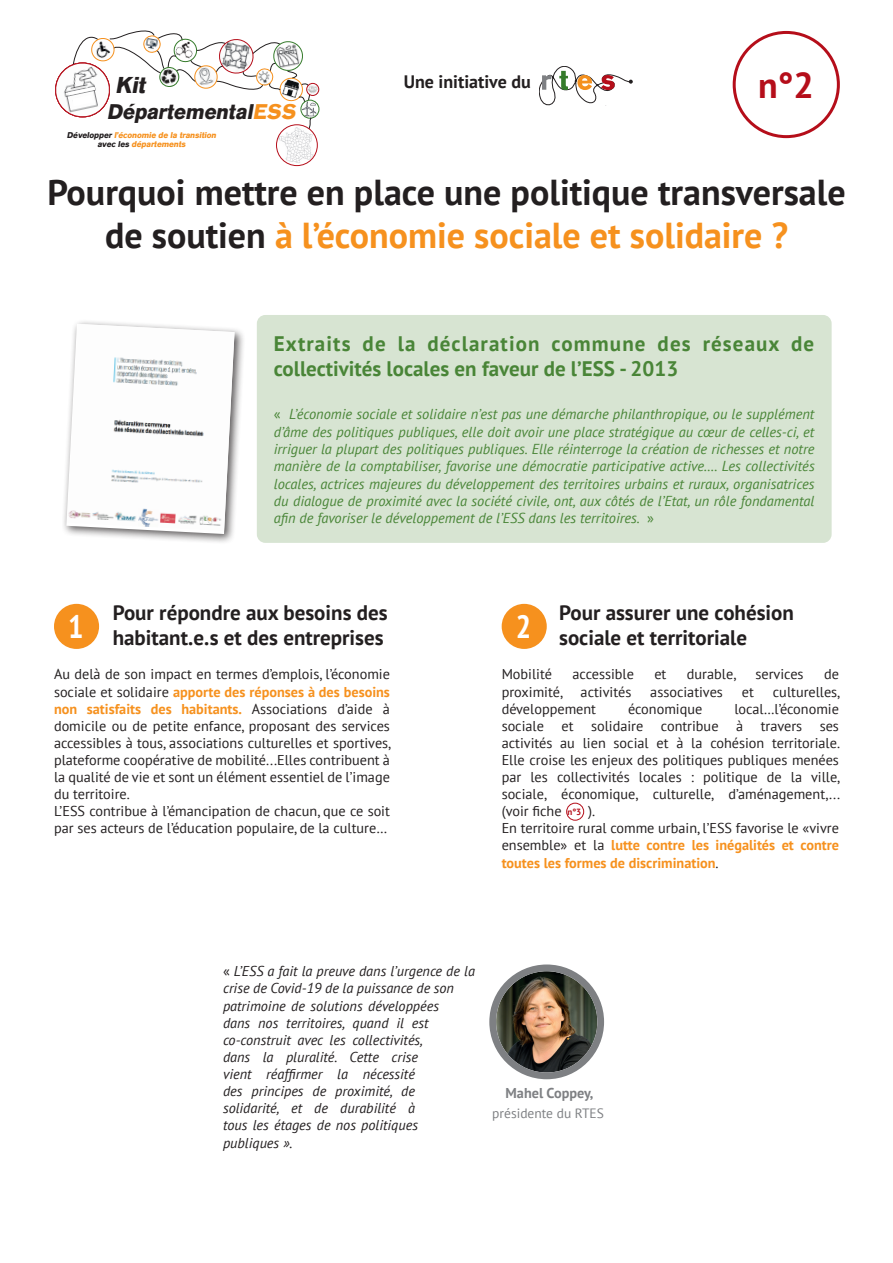
<style>
.page{position:relative;width:893px;height:1263px;background:#fff}
.page>*{position:absolute;margin:0;border:0;box-sizing:border-box;transform-origin:0 0}
.t1{font:700 36px/43.2px "PT Sans";color:#231f20;text-align:center}
.t2{font:700 36px "PT Sans";color:#b50e1a}
.t3{font:700 condensed 32.1px "PT Sans";color:#fff}
.t4{font:italic 700 22.8px "AG Old Face";color:#231f20}
.t5{font:italic 700 21.15px "AG Old Face";color:#231f20}
.t6{font:700 21px/25.2px "PT Sans";color:#231f20}
.t7{font:700 21px/25.2px "PT Sans";letter-spacing:.05em;color:#498537}
.t8{font:700 18px "PT Sans";color:#231f20}
.t9{font:italic 14.4px/17.2px "PT Sans";color:#498537;text-align:justify}
.t10{font:14.25px/17.1px "PT Sans";color:#231f20}
.t11{font:italic 14.25px/17.1px "PT Sans";color:#231f20}
.t12{font:700 14.25px "PT Sans";color:#7e8083}
.t13{font:13.5px "PT Sans";color:#7e8083}
.t14{font:700 9px "PT Sans";color:#b50e1a}
.t15{font:italic 700 8.4px/9.4px "AG Old Face";color:#f6911e;text-align:center}
.s1{color:#f6911e}
.s2{color:#231f20}
.s3{font-style:normal}
.s4{font-weight:700;color:#f6911e}
</style>
<div class="page">
<div style="left:502px;top:604px;width:45px;height:45px;background:#f6911e;border-radius:50%"></div>
<div style="left:566px;top:803px;width:18px;height:17px;border:1px solid #b50e1a;border-radius:50%"></div>
<img style="left:496px;top:971px;width:101px;height:101px;border-radius:51px">
<div style="left:489px;top:964px;width:115px;height:115px;border:7px solid #7e8083;border-radius:50%"></div>
<div style="left:257px;top:315px;width:575px;height:228px;background:#d7e4d2;border-radius:9px"></div>
<div style="left:62px;top:319px;width:183px;height:226px;background:#231f20;opacity:.75"></div>
<svg style="left:66px;top:324px;width:169px;height:210px"></svg>
<img style="left:67px;top:324px;width:167px;height:207px">
<svg style="left:539px;top:66px;width:94px;height:39px"></svg>
<div style="left:733px;top:31px;width:107px;height:107px;border:3px solid #b50e1a;border-radius:50%"></div>
<div style="left:54px;top:604px;width:45px;height:45px;background:#f6911e;border-radius:50%"></div>
<svg style="left:55px;top:30px;width:264px;height:96px"></svg>
<img style="left:276px;top:126px;width:41px;height:40px">
<div style="left:276px;top:124px;width:42px;height:42px;border:1px solid #b50e1a;border-radius:50%"></div>
<h3 class="t4" style="left:115px;top:71px;width:36px">Kit</h3>
<h3 class="t5" style="left:107px;top:99px;width:194px">Départemental<span class="s1">ESS</span></h3>
<p class="t15" style="left:67px;top:130px;width:152px"><span class="s2">Développer</span> l’économie de la transition <span class="s2">avec les</span> départements</p>
<p class="t8" style="left:404px;top:70px;width:129px">Une initiative du</p>
<h1 class="t2" style="left:758px;top:61px;width:57px">n°2</h1>
<h1 class="t1" style="left:47px;top:170px;width:800px">Pourquoi mettre en place une politique transversale de soutien <span class="s1">à l’économie sociale et solidaire ?</span></h1>
<h3 class="t7" style="left:274px;top:331px;width:542px">Extraits de la déclaration commune des réseaux de collectivités locales en faveur de l’ESS - 2013</h3>
<p class="t9" style="left:274px;top:405px;width:542px"><span class="s3">«</span> L’économie sociale et solidaire n’est pas une démarche philanthropique, ou le supplément d’âme des politiques publiques, elle doit avoir une place stratégique au cœur de celles-ci, et irriguer la plupart des politiques publiques. Elle réinterroge la création de richesses et notre manière de la comptabiliser, favorise une démocratie participative active…. Les collectivités locales, actrices majeures du développement des territoires urbains et ruraux, organisatrices du dialogue de proximité avec la société civile, ont, aux côtés de l’Etat, un rôle fondamental afin de favoriser le développement de l’ESS dans les territoires. <span class="s3">»</span></p>
<h2 class="t3" style="left:68px;top:606px;width:17px">1</h2>
<h3 class="t6" style="left:113px;top:599px;width:276px">Pour répondre aux besoins des habitant.e.s et des entreprises</h3>
<p class="t10" style="left:54px;top:665px;width:339px">Au delà de son impact en termes d’emplois, l’économie sociale et solidaire <span class="s4">apporte des réponses à des besoins non satisfaits des habitants.</span> Associations d’aide à domicile ou de petite enfance, proposant des services accessibles à tous, associations culturelles et sportives, plateforme coopérative de mobilité...Elles contribuent à la qualité de vie et sont un élément essentiel de l’image du territoire.<br>L’ESS contribue à l’émancipation de chacun, que ce soit par ses acteurs de l’éducation populaire, de la culture…</p>
<h2 class="t3" style="left:516px;top:606px;width:17px">2</h2>
<h3 class="t6" style="left:559px;top:599px;width:236px">Pour assurer une cohésion sociale et territoriale</h3>
<p class="t10" style="left:502px;top:665px;width:52px">Mobilité</p>
<p class="t10" style="left:572px;top:665px;width:63px">accessible</p>
<p class="t10" style="left:654px;top:665px;width:14px">et</p>
<p class="t10" style="left:687px;top:665px;width:51px">durable,</p>
<p class="t10" style="left:755px;top:665px;width:50px">services</p>
<p class="t10" style="left:824px;top:665px;width:16px">de</p>
<p class="t10" style="left:502px;top:683px;width:63px">proximité,</p>
<p class="t10" style="left:581px;top:683px;width:52px">activités</p>
<p class="t10" style="left:650px;top:683px;width:74px">associatives</p>
<p class="t10" style="left:742px;top:683px;width:14px">et</p>
<p class="t10" style="left:773px;top:683px;width:69px">culturelles,</p>
<p class="t10" style="left:502px;top:700px;width:96px">développement</p>
<p class="t10" style="left:628px;top:700px;width:76px">économique</p>
<p class="t10" style="left:502px;top:700px;width:340px;text-align:justify;text-indent:233px">local…l’économie sociale et solidaire contribue à travers ses activités au lien social et à la cohésion territoriale.<br>Elle croise les enjeux des politiques publiques menées par les collectivités locales : politique de la ville, sociale, économique, culturelle, d’aménagement,... (voir fiche</p>
<p class="t10" style="left:502px;top:802px;width:339px;text-indent:87px">).<br>En territoire rural comme urbain, l’ESS favorise le «vivre ensemble» et la <span class="s4">lutte contre les inégalités et contre toutes les formes de discrimination</span>.</p>
<p class="t14" style="left:567px;top:805px;width:15px">n°3</p>
<p class="t11" style="left:223px;top:962px;width:253px"><span class="s3">«</span> L’ESS a fait la preuve dans l’urgence de la crise de Covid-19 de la puissance de son patrimoine de solutions développées<br>dans nos territoires, quand il est co-construit avec les collectivités,<br>dans la pluralité. Cette crise<br>vient réaffirmer la nécessité<br>des principes de proximité, de solidarité, et de durabilité à<br>tous les étages de nos politiques publiques ».</p>
<p class="t12" style="left:506px;top:1084px;width:89px">Mahel Coppey,</p>
<p class="t13" style="left:492px;top:1105px;width:113px">présidente du RTES</p>
</div>
